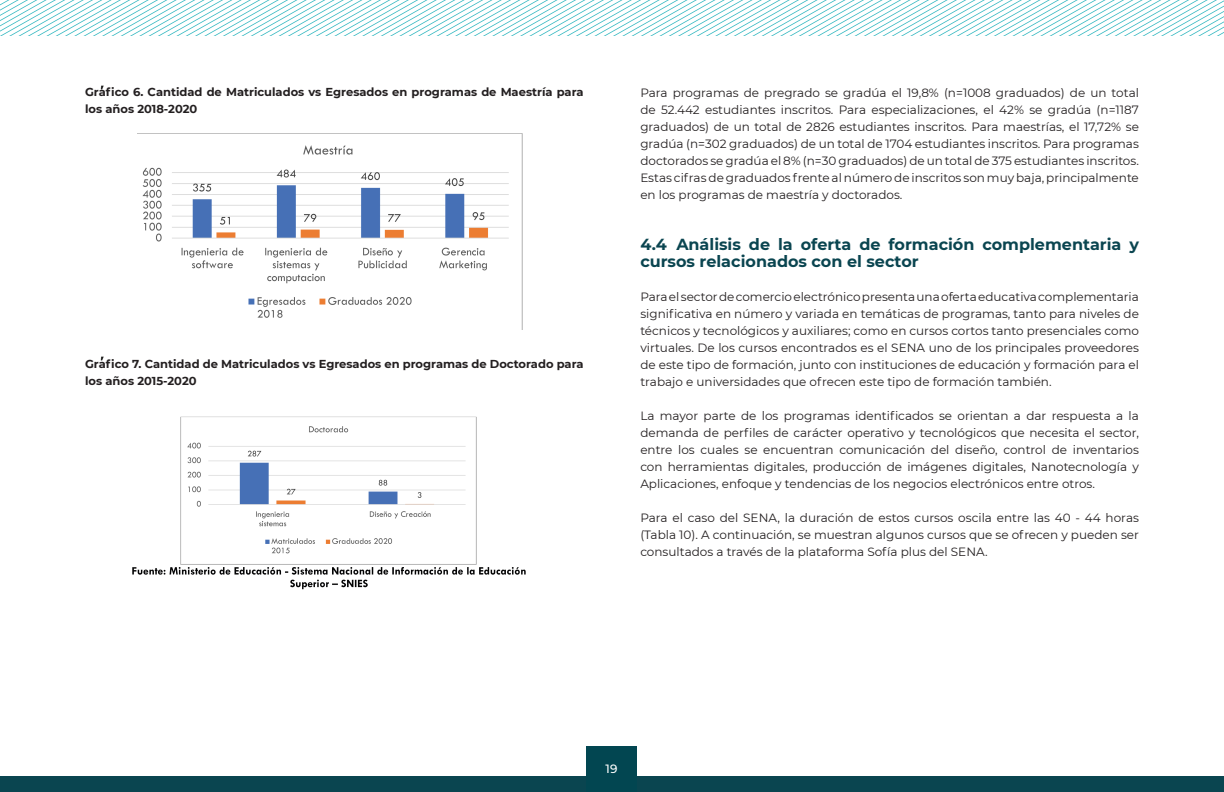
<style>
.page{position:relative;width:1224px;height:792px;background:#fff}
.page>*{position:absolute;margin:0;border:0;box-sizing:border-box;transform-origin:0 0}
.Titulo_2{font:700 16px/17px "Montserrat";color:#0a4550}
.Estilo_de_párrafo_1{font:12px/17px "Montserrat";color:#231f20;text-align:justify}
.t1{font:500 12px "Montserrat";color:#fff}
.Estilo_de_párrafo_1-2{font:700 11.5px/17px "Montserrat";color:#231f20}
</style>
<div class="page">
<div style="left:0;top:777px;width:1224px;height:15px;background:#0a4550"></div>
<div style="left:586px;top:747px;width:50px;height:45px;background:#024651"></div>
<svg style="left:0;top:0;width:1224px;height:36px"></svg>
<img style="left:137px;top:133px;width:386px;height:197px">
<img style="left:132px;top:416px;width:394px;height:174px">
<p class="Estilo_de_párrafo_1-2" style="left:85px;top:83px;width:500px">Grafico 6. Cantidad de Matriculados vs Egresados en programas de Maestría para los años 2018-2020</p>
<p class="Estilo_de_párrafo_1-2" style="left:85px;top:355px;width:500px">Grafico 7. Cantidad de Matriculados vs Egresados en programas de Doctorado para los años 2015-2020</p>
<p class="Estilo_de_párrafo_1" style="left:640px;top:83px;width:500px">Para programas de pregrado se gradúa el 19,8% (n=1008 graduados) de un total de 52.442 estudiantes inscritos. Para especializaciones, el 42% se gradúa (n=1187 graduados) de un total de 2826 estudiantes inscritos. Para maestrías, el 17,72% se gradúa (n=302 graduados) de un total de 1704 estudiantes inscritos. Para programas doctorados se gradúa el 8% (n=30 graduados) de un total de 375 estudiantes inscritos.<br>Estas cifras de graduados frente al número de inscritos son muy baja, principalmente en los programas de maestría y doctorados.</p>
<p class="Titulo_2" style="left:640px;top:235px;width:500px">4.4 Análisis de la oferta de formación complementaria y cursos relacionados con el sector</p>
<p class="Estilo_de_párrafo_1" style="left:640px;top:287px;width:500px">Para el sector de comercio electrónico presenta una oferta educativa complementaria significativa en número y variada en temáticas de programas, tanto para niveles de técnicos y tecnológicos y auxiliares; como en cursos cortos tanto presenciales como virtuales. De los cursos encontrados es el SENA uno de los principales proveedores de este tipo de formación, junto con instituciones de educación y formación para el trabajo e universidades que ofrecen este tipo de formación también.</p>
<p class="Estilo_de_párrafo_1" style="left:640px;top:406px;width:500px">La mayor parte de los programas identificados se orientan a dar respuesta a la demanda de perfiles de carácter operativo y tecnológicos que necesita el sector, entre los cuales se encuentran comunicación del diseño, control de inventarios con herramientas digitales, producción de imágenes digitales, Nanotecnología y Aplicaciones, enfoque y tendencias de los negocios electrónicos entre otros.</p>
<p class="Estilo_de_párrafo_1" style="left:640px;top:508px;width:500px">Para el caso del SENA, la duración de estos cursos oscila entre las 40 - 44 horas (Tabla 10). A continuación, se muestran algunos cursos que se ofrecen y pueden ser consultados a través de la plataforma Sofía plus del SENA.</p>
<p class="t1" style="left:606px;top:761px;width:13px">19</p>
</div>
